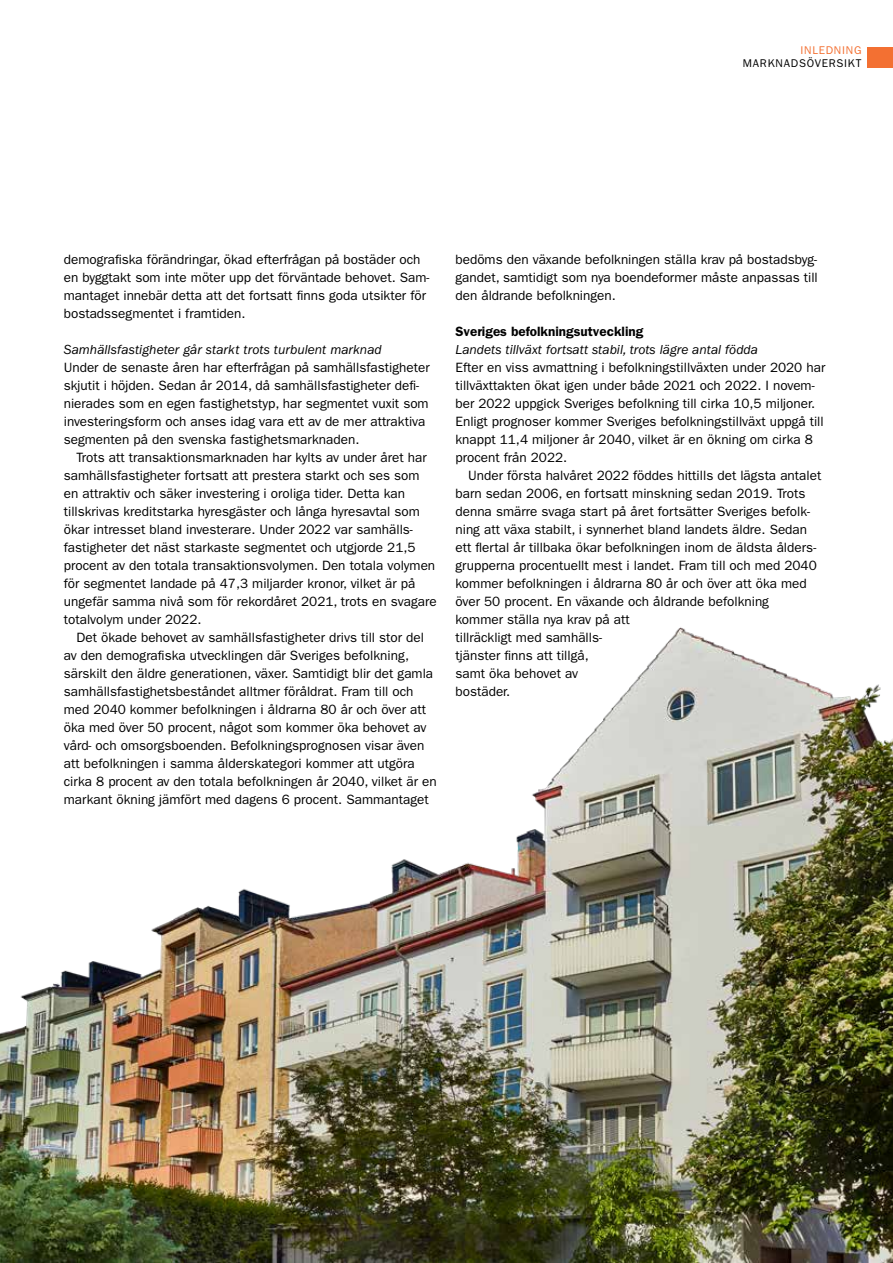
<style>
.page{position:relative;width:893px;height:1263px;background:#fff}
.page>*{position:absolute;margin:0;border:0;box-sizing:border-box;transform-origin:0 0}
.t1{font:13.5px/18px "ITC Franklin Gothic Std";color:#000}
.t2{font:italic 13.5px "ITC Franklin Gothic Std";color:#000}
.t3{font:600 13.5px "ITC Franklin Gothic Std";color:#000}
.t4{font:11.25px "ITC Franklin Gothic Std";letter-spacing:.065em;color:#000}
.t5{font:11.25px "ITC Franklin Gothic Std";letter-spacing:.07em;color:#f37032}
</style>
<div class="page">
<div style="left:867px;top:47px;width:26px;height:21px;background:#f37032"></div>
<img style="left:0;top:627px;width:893px;height:636px">
<p class="t5" style="left:800px;top:44px;width:62px">INLEDNING</p>
<p class="t4" style="left:743px;top:57px;width:120px">MARKNADSÖVERSIKT</p>
<p class="t1" style="left:64px;top:251px;width:367px">demografiska förändringar, ökad efterfrågan på bostäder och en byggtakt som inte möter upp det förväntade behovet. Sam&shy;mantaget innebär detta att det fortsatt finns goda utsikter för bostadssegmentet i framtiden.</p>
<p class="t2" style="left:64px;top:342px;width:320px">Samhällsfastigheter går starkt trots turbulent marknad</p>
<p class="t1" style="left:64px;top:359px;width:367px">Under de senaste åren har efterfrågan på samhällsfastigheter skjutit i höjden. Sedan år 2014, då samhällsfastigheter defi&shy;nierades som en egen fastighetstyp, har segmentet vuxit som investeringsform och anses idag vara ett av de mer attraktiva segmenten på den svenska fastighetsmarknaden.</p>
<p class="t1" style="left:64px;top:449px;width:375px;text-indent:13px">Trots att transaktionsmarknaden har kylts av under året har samhällsfastigheter fortsatt att prestera starkt och ses som en attraktiv och säker investering i oroliga tider. Detta kan tillskrivas kreditstarka hyresgäster och långa hyresavtal som ökar intresset bland investerare. Under 2022 var samhälls&shy;fastigheter det näst starkaste segmentet och utgjorde 21,5 procent av den totala transaktionsvolymen. Den totala volymen för segmentet landade på 47,3 miljarder kronor, vilket är på ungefär samma nivå som för rekordåret 2021, trots en svagare totalvolym under 2022.</p>
<p class="t1" style="left:64px;top:629px;width:374px;text-indent:13px">Det ökade behovet av samhällsfastigheter drivs till stor del av den demografiska utvecklingen där Sveriges befolkning, särskilt den äldre generationen, växer. Samtidigt blir det gamla samhällsfastighetsbeståndet alltmer föråldrat. Fram till och med 2040 kommer befolkningen i åldrarna 80 år och över att öka med över 50 procent, något som kommer öka behovet av vård- och omsorgsboenden. Befolkningsprognosen visar även att befolkningen i samma ålderskategori kommer att utgöra cirka 8 procent av den totala befolkningen år 2040, vilket är en markant ökning jämfört med dagens 6 procent. Sammantaget</p>
<p class="t1" style="left:455px;top:251px;width:364px;text-align:justify">bedöms den växande befolkningen ställa krav på bostadsbyg&shy;gandet, samtidigt som nya boendeformer måste anpassas till den åldrande befolkningen.</p>
<p class="t3" style="left:455px;top:324px;width:189px">Sveriges befolkningsutveckling</p>
<p class="t2" style="left:455px;top:342px;width:304px">Landets tillväxt fortsatt stabil, trots lägre antal födda</p>
<p class="t1" style="left:455px;top:359px;width:371px">Efter en viss avmattning i befolkningstillväxten under 2020 har tillväxttakten ökat igen under både 2021 och 2022. I novem&shy;ber 2022 uppgick Sveriges befolkning till cirka 10,5 miljoner.<br>Enligt prognoser kommer Sveriges befolkningstillväxt uppgå till knappt 11,4 miljoner år 2040, vilket är en ökning om cirka 8 procent från 2022.</p>
<p class="t1" style="left:455px;top:467px;width:367px;text-indent:13px">Under första halvåret 2022 föddes hittills det lägsta antalet barn sedan 2006, en fortsatt minskning sedan 2019. Trots denna smärre svaga start på året fortsätter Sveriges befolk&shy;ning att växa stabilt, i synnerhet bland landets äldre. Sedan ett flertal år tillbaka ökar befolkningen inom de äldsta ålders&shy;grupperna procentuellt mest i landet. Fram till och med 2040 kommer befolkningen i åldrarna 80 år och över att öka med över 50 procent. En växande och åldrande befolkning<br>kommer ställa nya krav på att<br>tillräckligt med samhälls-<br>tjänster finns att tillgå,<br>samt öka behovet av<br>bostäder.</p>
</div>
